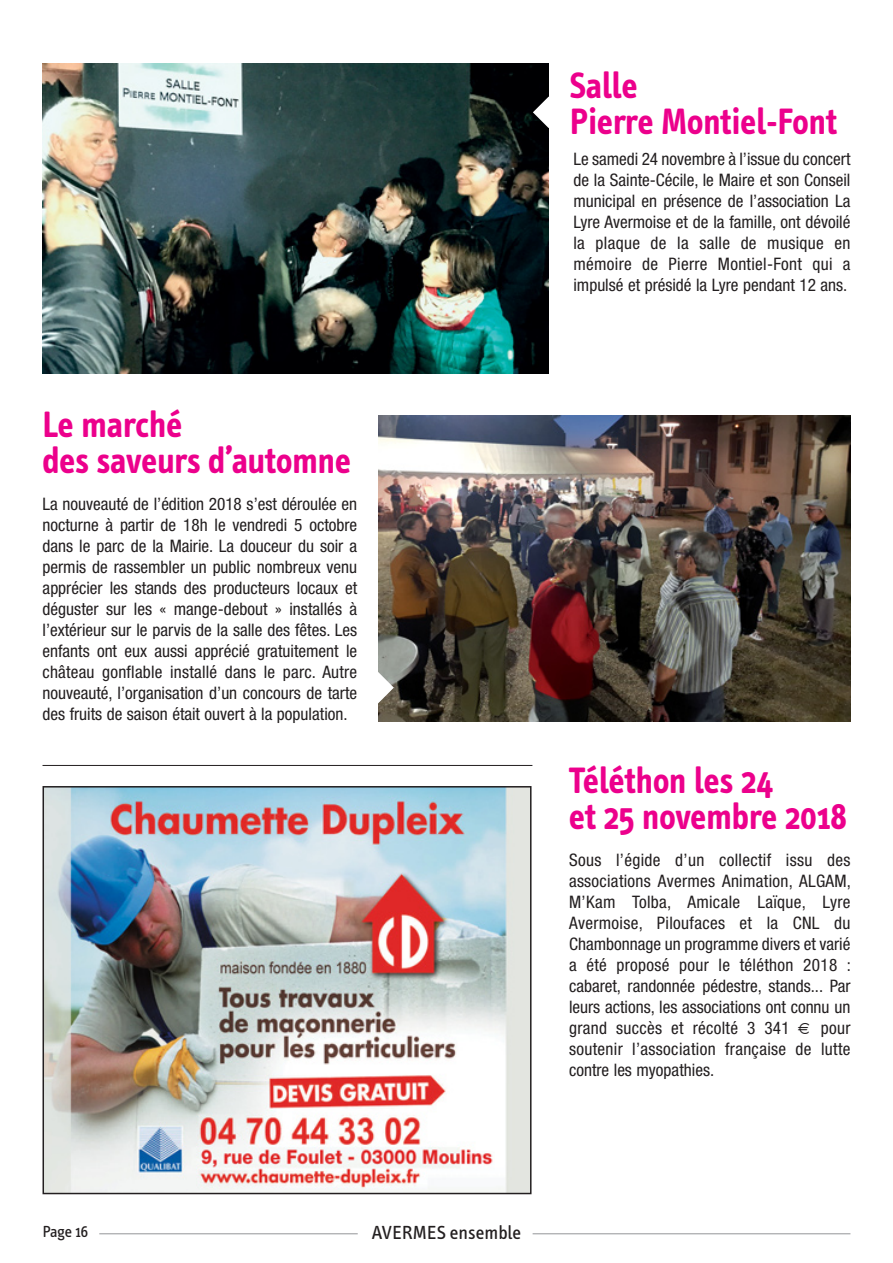
<style>
.page{position:relative;width:893px;height:1263px;background:#fff}
.page>*{position:absolute;margin:0;border:0;box-sizing:border-box;transform-origin:0 0}
.t1{font:700 37.5px/36px "Info Text";color:#ec008c;scale:.95 1}
.t2{font:19.5px "Info Text";color:#231f20}
.t3{font:condensed 17.25px/21px "Helvetica Neue";color:#231f20;text-align:justify}
.t4{font:16.5px "Info Text";letter-spacing:-.015em;color:#231f20}
</style>
<div class="page">
<img style="left:43px;top:64px;width:505px;height:310px">
<hr style="left:99px;top:1233px;width:259px;height:1px;background:#939598">
<hr style="left:533px;top:1233px;width:317px;height:1px;background:#939598">
<hr style="left:43px;top:765px;width:489px;height:1px;background:#231f20">
<img style="left:46px;top:789px;width:482px;height:402px">
<div style="left:43px;top:786px;width:488px;height:408px;border:2px solid #231f20"></div>
<img style="left:378px;top:415px;width:472px;height:306px">
<svg style="left:533px;top:97px;width:16px;height:31px"></svg>
<svg style="left:378px;top:672px;width:16px;height:31px"></svg>
<h1 class="t1" style="left:43px;top:409px;width:326px">Le marché<br>des saveurs d’automne</h1>
<p class="t3" style="left:43px;top:495px;width:316px">La nouveauté de l’édition 2018 s’est déroulée en nocturne à partir de 18h le vendredi 5 octobre dans le parc de la Mairie. La douceur du soir a permis de rassembler un public nombreux venu apprécier les stands des producteurs locaux et déguster sur les « mange-debout » installés à l’extérieur sur le parvis de la salle des fêtes. Les enfants ont eux aussi apprécié gratuitement le château gonflable installé dans le parc. Autre nouveauté, l’organisation d’un concours de tarte des fruits de saison était ouvert à la population.</p>
<h1 class="t1" style="left:570px;top:70px;width:283px">Salle<br>Pierre Montiel-Font</h1>
<p class="t3" style="left:573px;top:150px;width:279px">Le samedi 24 novembre à l’issue du concert de la Sainte-Cécile, le Maire et son Conseil municipal en présence de l’association La Lyre Avermoise et de la famille, ont dévoilé la plaque de la salle de musique en mémoire de Pierre Montiel-Font qui a impulsé et présidé la Lyre pendant 12 ans.</p>
<h1 class="t1" style="left:569px;top:765px;width:294px">Téléthon les 24<br>et 25 novembre 2018</h1>
<p class="t3" style="left:569px;top:851px;width:284px">Sous l’égide d’un collectif issu des associations Avermes Animation, ALGAM, M’Kam Tolba, Amicale Laïque, Lyre Avermoise, Piloufaces et la CNL du Chambonnage un programme divers et varié a été proposé pour le téléthon 2018 : cabaret, randonnée pédestre, stands... Par leurs actions, les associations ont connu un grand succès et récolté 3 341</p>
<p class="t3" style="left:569px;top:1019px;width:283px;text-indent:252px">pour soutenir l’association française de lutte contre les myopathies.</p>
<p class="t4" style="left:43px;top:1225px;width:47px">Page 16</p>
<p class="t2" style="left:372px;top:1225px;width:151px">AVERMES ensemble</p>
</div>
